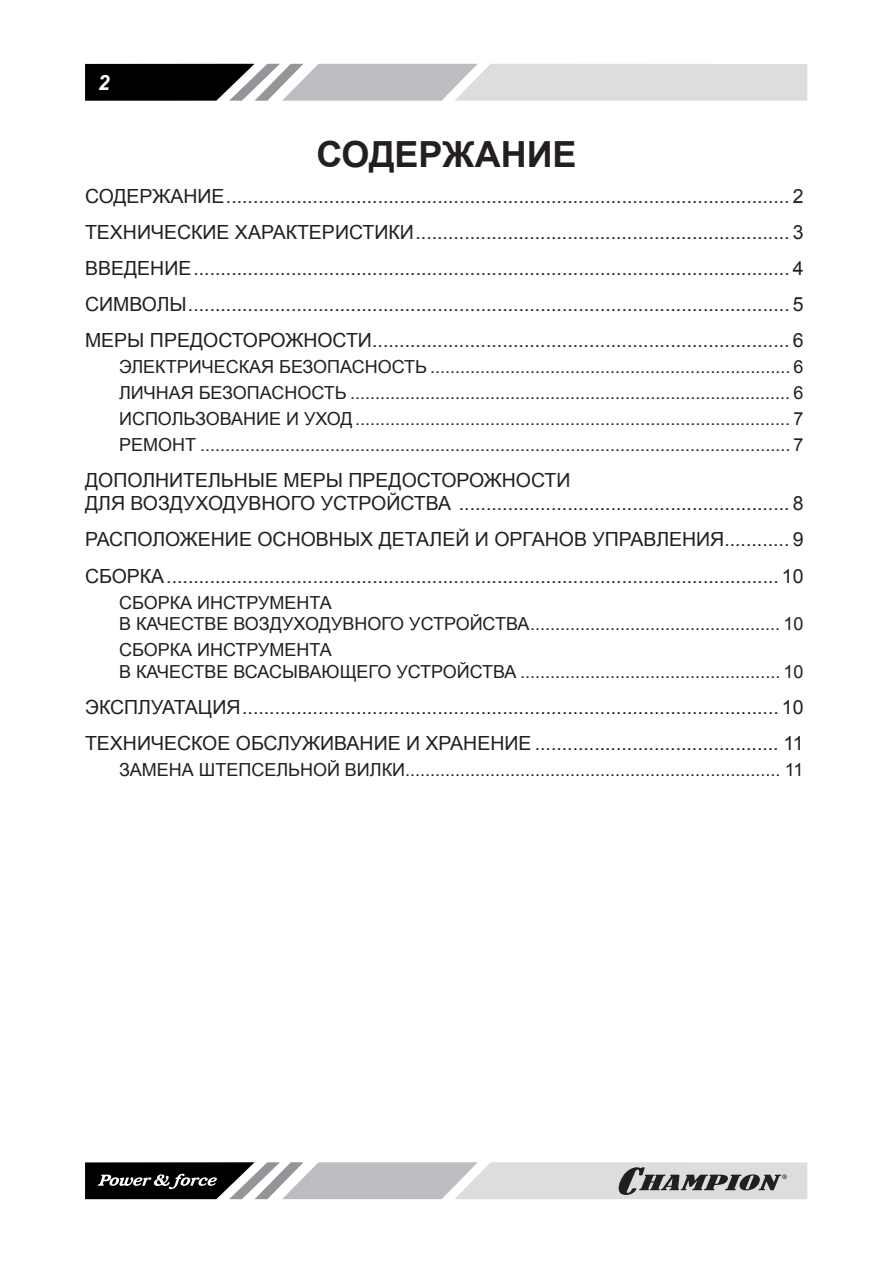
<style>
.page{position:relative;width:893px;height:1263px;background:#fff}
.page>*{position:absolute;margin:0;border:0;box-sizing:border-box;transform-origin:0 0}
.t1{font:700 36px "Arial";color:#231f20}
.t2{font:italic 700 21px "Arial";color:#fff}
.Содержание1{font:19.5px/23.4px "Arial";color:#231f20}
.Содержание_2{font:18px/21.6px "Arial";color:#231f20}
</style>
<div class="page">
<svg style="left:85px;top:64px;width:722px;height:37px;background:#a7a8aa"></svg>
<svg style="left:85px;top:1162px;width:722px;height:37px;background:#a1a2a3"></svg>
<p class="t2" style="left:98px;top:69px;width:13px">2</p>
<p class="t1" style="left:316px;top:130px;width:262px">СОДЕРЖАНИЕ</p>
<p class="Содержание1" style="left:85px;top:184px;width:720px">СОДЕРЖАНИЕ........................................................................................................ 2</p>
<p class="Содержание1" style="left:85px;top:220px;width:720px">ТЕХНИЧЕСКИЕ ХАРАКТЕРИСТИКИ..................................................................... 3</p>
<p class="Содержание1" style="left:85px;top:257px;width:720px">ВВЕДЕНИЕ.............................................................................................................. 4</p>
<p class="Содержание1" style="left:85px;top:293px;width:720px">СИМВОЛЫ............................................................................................................... 5</p>
<p class="Содержание1" style="left:85px;top:329px;width:720px">МЕРЫ ПРЕДОСТОРОЖНОСТИ............................................................................. 6</p>
<p class="Содержание_2" style="left:119px;top:356px;width:686px">ЭЛЕКТРИЧЕСКАЯ БЕЗОПАСНОСТЬ ........................................................................ 6</p>
<p class="Содержание_2" style="left:119px;top:382px;width:686px">ЛИЧНАЯ БЕЗОПАСНОСТЬ ........................................................................................ 6</p>
<p class="Содержание_2" style="left:119px;top:408px;width:686px">ИСПОЛЬЗОВАНИЕ И УХОД....................................................................................... 7</p>
<p class="Содержание_2" style="left:119px;top:434px;width:686px">РЕМОНТ ...................................................................................................................... 7</p>
<p class="Содержание1" style="left:85px;top:469px;width:720px">ДОПОЛНИТЕЛЬНЫЕ МЕРЫ ПРЕДОСТОРОЖНОСТИ<br>ДЛЯ ВОЗДУХОДУВНОГО УСТРОЙСТВА ............................................................. 8</p>
<p class="Содержание1" style="left:85px;top:528px;width:720px">РАСПОЛОЖЕНИЕ ОСНОВНЫХ ДЕТАЛЕЙ И ОРГАНОВ УПРАВЛЕНИЯ............ 9</p>
<p class="Содержание1" style="left:85px;top:564px;width:720px">СБОРКА................................................................................................................. 10</p>
<p class="Содержание_2" style="left:119px;top:592px;width:686px">СБОРКА ИНСТРУМЕНТА<br>В КАЧЕСТВЕ ВОЗДУХОДУВНОГО УСТРОЙСТВА.................................................. 10</p>
<p class="Содержание_2" style="left:119px;top:639px;width:686px">СБОРКА ИНСТРУМЕНТА<br>В КАЧЕСТВЕ ВСАСЫВАЮЩЕГО УСТРОЙСТВА .................................................... 10</p>
<p class="Содержание1" style="left:85px;top:695px;width:720px">ЭКСПЛУАТАЦИЯ................................................................................................... 10</p>
<p class="Содержание1" style="left:85px;top:731px;width:720px">ТЕХНИЧЕСКОЕ ОБСЛУЖИВАНИЕ И ХРАНЕНИЕ ............................................. 11</p>
<p class="Содержание_2" style="left:119px;top:759px;width:686px">ЗАМЕНА ШТЕПСЕЛЬНОЙ ВИЛКИ........................................................................... 11</p>
</div>
